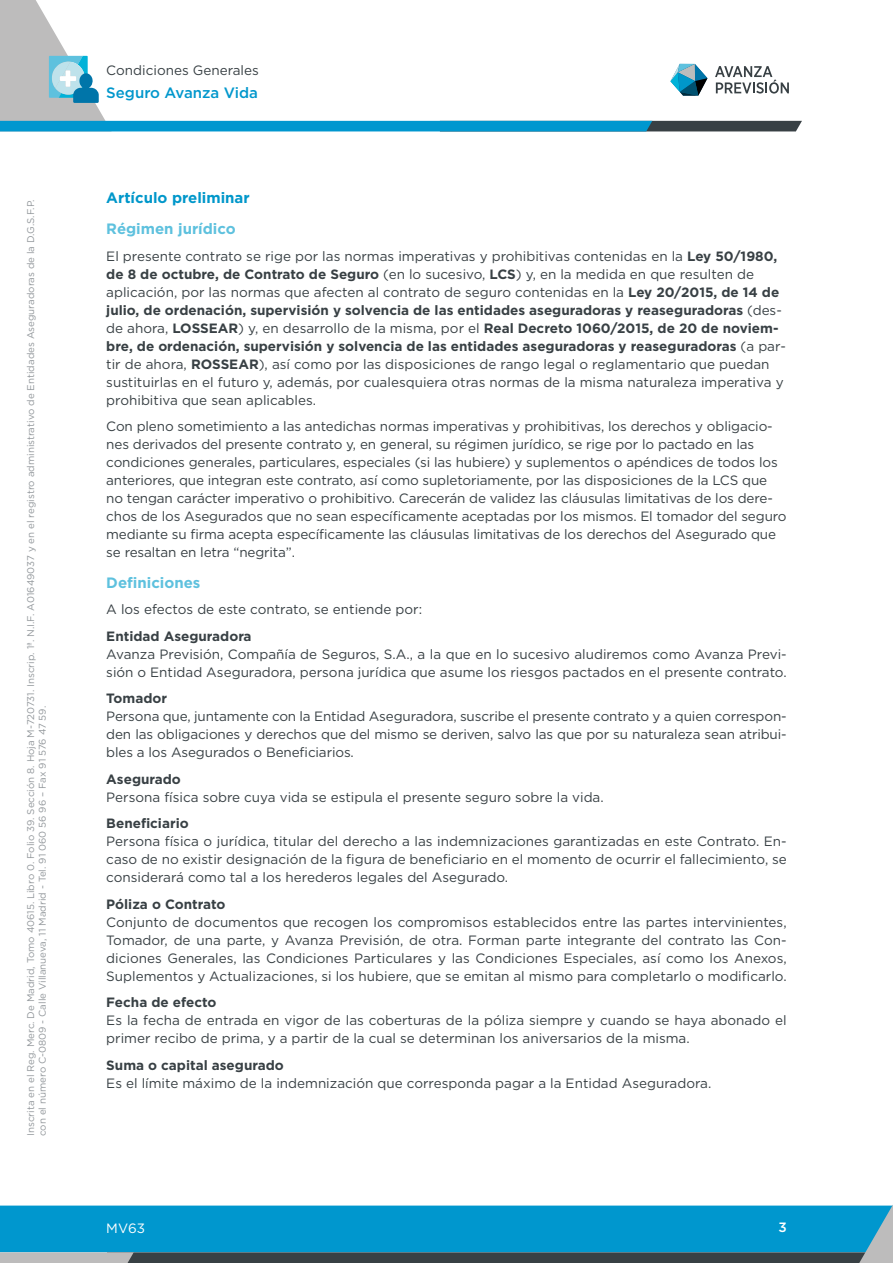
<style>
.page{position:relative;width:893px;height:1263px;background:#fff}
.page>*{position:absolute;margin:0;border:0;box-sizing:border-box;transform-origin:0 0}
.t1{font:700 15px "Gotham";color:#5ec1de}
.t2{font:700 15px "Gotham";color:#0097ca}
.t3{font:500 15px "Gotham";color:#0097cc}
.t4{font:13.5px/18px "Gotham";color:#384044}
.t5{font:700 13.5px "Gotham";color:#384044}
.t6{font:13.5px "Gotham";color:#fff}
.t7{font:500 13.5px "Gotham";color:#fff}
.t8{font:9.75px/11.7px "Gotham";color:#92979b}
.s1{font-weight:700}
</style>
<div class="page">
<svg style="left:0;top:1205px;width:893px;height:58px;background:#148db9"></svg>
<svg style="left:0;top:0;width:802px;height:131px"></svg>
<p class="t8" style="left:25px;top:1136px;width:938px;rotate:-90deg">Inscrita en el Reg. Merc. De Madrid, Tomo 40615. Libro 0. Folio 39. Sección 8. Hoja M-720731. Inscrip. 1ª. N.I.F. A01649037 y en el registro administrativo de Entidades Aseguradoras de la D.G.S.F.P. con el número C-0809 - Calle Villanueva, 11 Madrid - Tel. 91 060 56 96 – Fax 91 576 47 59.</p>
<p class="t4" style="left:106px;top:61px;width:154px">Condiciones Generales</p>
<p class="t3" style="left:106px;top:83px;width:153px">Seguro Avanza Vida</p>
<p class="t2" style="left:106px;top:188px;width:145px">Artículo preliminar</p>
<p class="t1" style="left:106px;top:219px;width:131px">Régimen jurídico</p>
<p class="t4" style="left:106px;top:247px;width:681px">El presente contrato se rige por las normas imperativas y prohibitivas contenidas en la <span class="s1">Ley 50/1980, de 8 de octubre, de Contrato de Seguro</span> (en lo sucesivo, <span class="s1">LCS</span>) y, en la medida en que resulten de aplicación, por las normas que afecten al contrato de seguro contenidas en la <span class="s1">Ley 20/2015, de 14 de julio, de ordenación, supervisión y solvencia de las entidades aseguradoras y reaseguradoras</span> (des&shy;de ahora, <span class="s1">LOSSEAR</span>) y, en desarrollo de la misma, por el <span class="s1">Real Decreto 1060/2015, de 20 de noviem&shy;bre, de ordenación, supervisión y solvencia de las entidades aseguradoras y reaseguradoras</span> (a par&shy;tir de ahora, <span class="s1">ROSSEAR</span>), así como por las disposiciones de rango legal o reglamentario que puedan sustituirlas en el futuro y, además, por cualesquiera otras normas de la misma naturaleza imperativa y prohibitiva que sean aplicables.</p>
<p class="t4" style="left:106px;top:417px;width:682px">Con pleno sometimiento a las antedichas normas imperativas y prohibitivas, los derechos y obligacio&shy;nes derivados del presente contrato y, en general, su régimen jurídico, se rige por lo pactado en las condiciones generales, particulares, especiales (si las hubiere) y suplementos o apéndices de todos los anteriores, que integran este contrato, así como supletoriamente, por las disposiciones de la LCS que no tengan carácter imperativo o prohibitivo. Carecerán de validez las cláusulas limitativas de los dere&shy;chos de los Asegurados que no sean específicamente aceptadas por los mismos. El tomador del seguro mediante su firma acepta específicamente las cláusulas limitativas de los derechos del Asegurado que se resaltan en letra “negrita”.</p>
<p class="t1" style="left:106px;top:573px;width:96px">Definiciones</p>
<p class="t4" style="left:106px;top:600px;width:317px">A los efectos de este contrato, se entiende por:</p>
<p class="t5" style="left:106px;top:627px;width:147px">Entidad Aseguradora</p>
<p class="t4" style="left:106px;top:645px;width:682px">Avanza Previsión, Compañía de Seguros, S.A., a la que en lo sucesivo aludiremos como Avanza Previ&shy;sión o Entidad Aseguradora, persona jurídica que asume los riesgos pactados en el presente contrato.</p>
<p class="t5" style="left:106px;top:690px;width:62px">Tomador</p>
<p class="t4" style="left:106px;top:707px;width:682px;text-align:justify">Persona que, juntamente con la Entidad Aseguradora, suscribe el presente contrato y a quien correspon&shy;den las obligaciones y derechos que del mismo se deriven, salvo las que por su naturaleza sean atribui&shy;bles a los Asegurados o Beneficiarios.</p>
<p class="t5" style="left:106px;top:770px;width:76px">Asegurado</p>
<p class="t4" style="left:106px;top:788px;width:499px">Persona física sobre cuya vida se estipula el presente seguro sobre la vida.</p>
<p class="t5" style="left:106px;top:815px;width:84px">Beneficiario</p>
<p class="t4" style="left:106px;top:832px;width:682px;text-align:justify">Persona física o jurídica, titular del derecho a las indemnizaciones garantizadas en este Contrato. En&shy;caso de no existir designación de la figura de beneficiario en el momento de ocurrir el fallecimiento, se considerará como tal a los herederos legales del Asegurado.</p>
<p class="t5" style="left:106px;top:895px;width:121px">Póliza o Contrato</p>
<p class="t4" style="left:106px;top:913px;width:682px;text-align:justify">Conjunto de documentos que recogen los compromisos establecidos entre las partes intervinientes, Tomador, de una parte, y Avanza Previsión, de otra. Forman parte integrante del contrato las Con&shy;diciones Generales, las Condiciones Particulares y las Condiciones Especiales, así como los Anexos, Suplementos y Actualizaciones, si los hubiere, que se emitan al mismo para completarlo o modificarlo.</p>
<p class="t5" style="left:106px;top:994px;width:112px">Fecha de efecto</p>
<p class="t4" style="left:106px;top:1011px;width:682px">Es la fecha de entrada en vigor de las coberturas de la póliza siempre y cuando se haya abonado el primer recibo de prima, y a partir de la cual se determinan los aniversarios de la misma.</p>
<p class="t5" style="left:106px;top:1056px;width:179px">Suma o capital asegurado</p>
<p class="t4" style="left:106px;top:1074px;width:606px">Es el límite máximo de la indemnización que corresponda pagar a la Entidad Aseguradora.</p>
<p class="t6" style="left:106px;top:1219px;width:40px">MV63</p>
<p class="t7" style="left:778px;top:1218px;width:10px">3</p>
</div>
